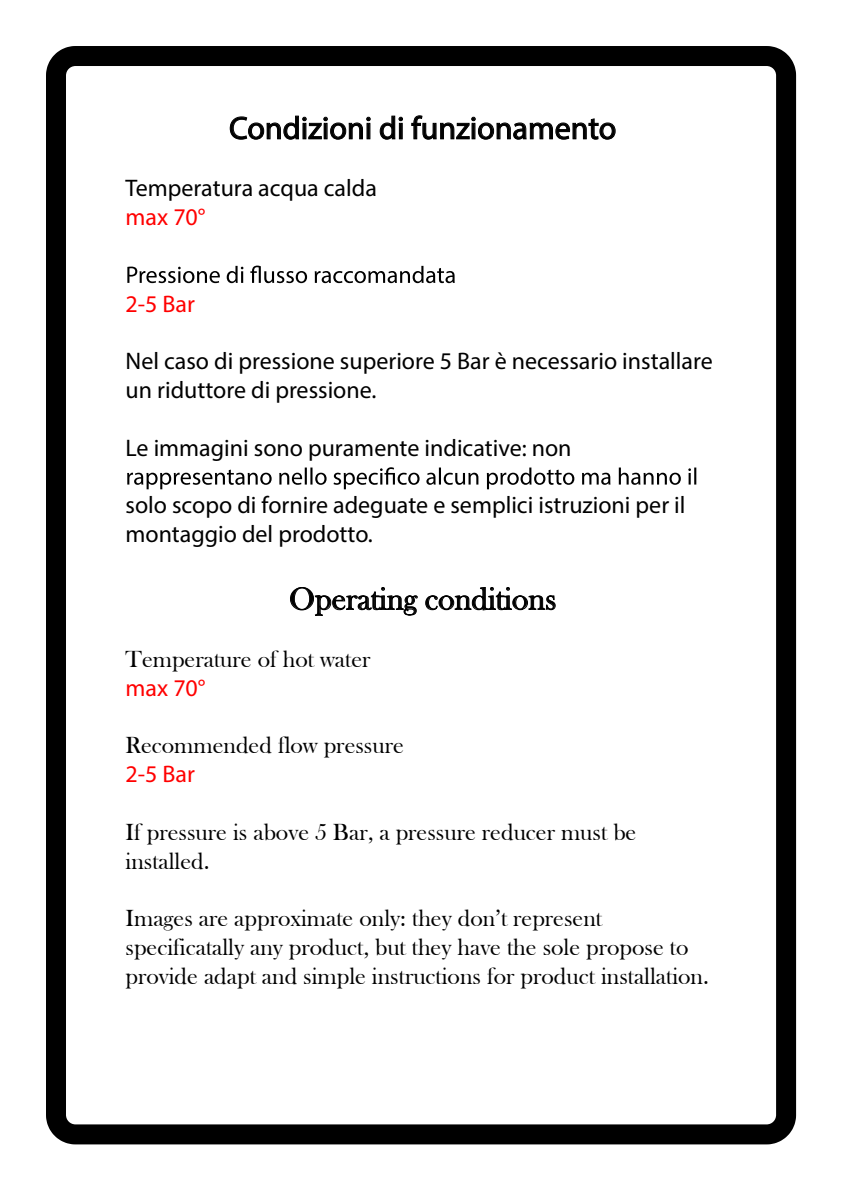
<style>
.page{position:relative;width:842px;height:1191px;background:#fff}
.page>*{position:absolute;margin:0;border:0;box-sizing:border-box;transform-origin:0 0}
.t1{font:32px "Myriad Pro";color:#000}
.t2{font:32px "Bask Old Face";color:#000}
.t3{font:24px/28.8px "Bask Old Face";color:#000}
.t4{font:24px/28.8px "Myriad Pro";color:#000}
.t5{font:24px "Myriad Pro";color:#f00}
</style>
<div class="page">
<div style="left:46px;top:46px;width:750px;height:1098px;border:20px solid #000;border-radius:19px"></div>
<svg style="left:230px;top:115px;width:140px;height:25px"></svg>
<svg style="left:380px;top:115px;width:23px;height:25px"></svg>
<svg style="left:411px;top:115px;width:205px;height:25px"></svg>
<svg style="left:127px;top:265px;width:328px;height:18px"></svg>
<svg style="left:127px;top:467px;width:569px;height:22px"></svg>
<svg style="left:290px;top:587px;width:128px;height:29px"></svg>
<svg style="left:425px;top:587px;width:131px;height:23px"></svg>
<h1 class="t1" style="left:229px;top:108px;width:389px">Condizioni di funzionamento</h1>
<p class="t4" style="left:126px;top:174px;width:253px">Temperatura acqua calda</p>
<p class="t5" style="left:126px;top:202px;width:82px">max 70°</p>
<p class="t5" style="left:126px;top:289px;width:71px">2-5 Bar</p>
<p class="t4" style="left:126px;top:346px;width:589px">Nel caso di pressione superiore 5 Bar è necessario installare un riduttore di pressione.</p>
<p class="t4" style="left:126px;top:433px;width:448px">Le immagini sono puramente indicative: non</p>
<p class="t4" style="left:126px;top:490px;width:561px">solo scopo di fornire adeguate e semplici istruzioni per il montaggio del prodotto.</p>
<h1 class="t2" style="left:289px;top:581px;width:269px">Operating conditions</h1>
<p class="t3" style="left:126px;top:645px;width:246px">Temperature of hot water</p>
<p class="t5" style="left:126px;top:673px;width:82px">max 70°</p>
<p class="t3" style="left:126px;top:731px;width:280px">Recommended flow pressure</p>
<p class="t5" style="left:126px;top:759px;width:71px">2-5 Bar</p>
<p class="t3" style="left:126px;top:818px;width:512px">If pressure is above 5 Bar, a pressure reducer must be installed.</p>
<p class="t3" style="left:126px;top:904px;width:585px">Images are approximate only: they don’t represent specificatally any product, but they have the sole propose to provide adapt and simple instructions for product installation.</p>
</div>
